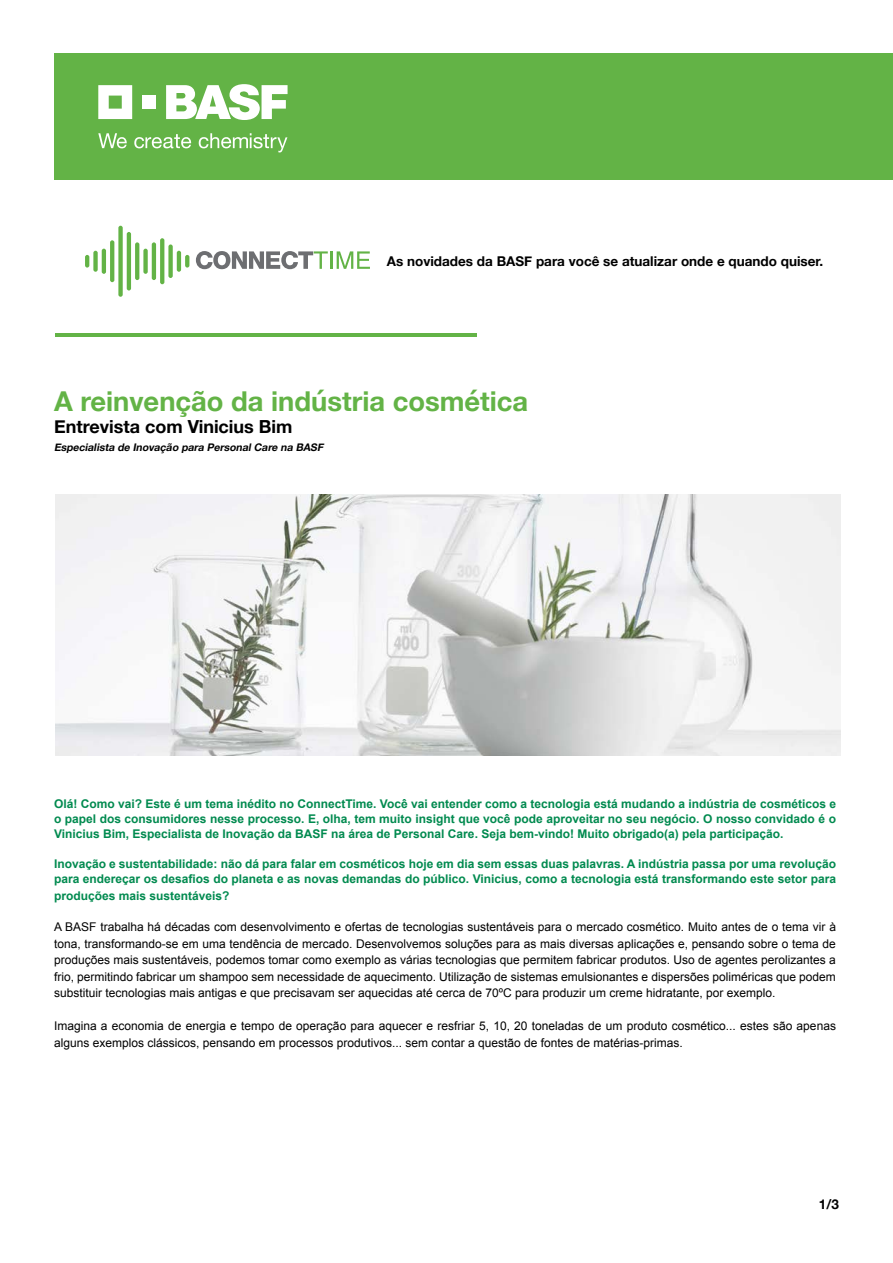
<style>
.page{position:relative;width:893px;height:1263px;background:#fff}
.page>*{position:absolute;margin:0;border:0;box-sizing:border-box;transform-origin:0 0}
.t1{font:700 27.3px "Helvetica Neue";color:#63b346}
.t2{font:700 18px "Helvetica Neue";color:#000}
.t3{font:700 13.5px "Helvetica Neue";color:#000}
.t4{font:12px/16.5px "Arial";color:#000;text-align:justify}
.t5{font:700 12px/15px "Arial";color:#008a4f;text-align:justify}
.t6{font:italic 700 10.5px "Helvetica Neue";color:#000}
</style>
<div class="page">
<hr style="left:55px;top:333px;width:422px;height:4px;background:#63b346">
<hr style="left:127px;top:232px;width:4px;height:58px;background:#63b346;border-radius:2px">
<hr style="left:110px;top:240px;width:4px;height:42px;background:#63b346;border-radius:2px">
<div style="left:93px;top:251px;width:5px;height:21px;background:#63b346;border-radius:2px"></div>
<hr style="left:85px;top:255px;width:4px;height:13px;background:#63b346;border-radius:2px">
<div style="left:143px;top:249px;width:5px;height:25px;background:#63b346;border-radius:2px"></div>
<svg style="left:135px;top:242px;width:4px;height:38px"></svg>
<div style="left:118px;top:226px;width:5px;height:71px;background:#63b346;border-radius:2px"></div>
<hr style="left:102px;top:249px;width:4px;height:25px;background:#63b346;border-radius:2px">
<hr style="left:152px;top:242px;width:4px;height:38px;background:#63b346;border-radius:2px">
<svg style="left:160px;top:238px;width:4px;height:46px"></svg>
<hr style="left:177px;top:251px;width:4px;height:21px;background:#63b346;border-radius:2px">
<div style="left:168px;top:244px;width:5px;height:34px;background:#63b346;border-radius:2px"></div>
<svg style="left:185px;top:255px;width:4px;height:13px"></svg>
<svg style="left:196px;top:251px;width:132px;height:18px"></svg>
<hr style="left:330px;top:251px;width:3px;height:18px;background:#63b346">
<svg style="left:337px;top:251px;width:33px;height:18px"></svg>
<img style="left:55px;top:494px;width:785px;height:262px">
<div style="left:54px;top:53px;width:839px;height:127px;background:#63b346"></div>
<svg style="left:166px;top:84px;width:122px;height:36px"></svg>
<svg style="left:98px;top:85px;width:34px;height:34px"></svg>
<div style="left:143px;top:96px;width:13px;height:13px;background:#fff"></div>
<svg style="left:98px;top:133px;width:29px;height:15px"></svg>
<svg style="left:134px;top:134px;width:57px;height:14px"></svg>
<svg style="left:199px;top:133px;width:88px;height:19px"></svg>
<p class="t3" style="left:387px;top:251px;width:438px">As novidades da BASF para você se atualizar onde e quando quiser.</p>
<h1 class="t1" style="left:54px;top:380px;width:476px">A reinvenção da indústria cosmética</h1>
<h2 class="t2" style="left:54px;top:412px;width:240px">Entrevista com Vinicius Bim</h2>
<p class="t6" style="left:54px;top:439px;width:274px">Especialista de Inovação para PersonalCare na BASF</p>
<p class="t5" style="left:54px;top:797px;width:783px">Olá! Como vai? Este é um tema inédito no ConnectTime. Você vai entender como a tecnologia está mudando a indústria de cosméticos e o papel dos consumidores nesse processo. E, olha, tem muito insight que você pode aproveitar no seu negócio. O nosso convidado é o Vinicius Bim, Especialista de Inovação da BASF na área de Personal Care. Seja bem-vindo! Muito obrigado(a) pela participação.</p>
<p class="t5" style="left:54px;top:857px;width:783px">Inovação e sustentabilidade: não dá para falar em cosméticos hoje em dia sem essas duas palavras. A indústria passa por uma revolução para endereçar os desafios do planeta e as novas demandas do público. Vinicius, como a tecnologia está transformando este setor para</p>
<p class="t5" style="left:54px;top:888px;width:177px">produções mais sustentáveis?</p>
<p class="t4" style="left:54px;top:919px;width:783px">A BASF trabalha há décadas com desenvolvimento e ofertas de tecnologias sustentáveis para o mercado cosmético. Muito antes de o tema vir à tona, transformando-se em uma tendência de mercado. Desenvolvemos soluções para as mais diversas aplicações e, pensando sobre o tema de produções mais sustentáveis, podemos tomar como exemplo as várias tecnologias que permitem fabricar produtos. Uso de agentes perolizantes a frio, permitindo fabricar um shampoo sem necessidade de aquecimento. Utilização de sistemas emulsionantes e dispersões poliméricas que podem substituir tecnologias mais antigas e que precisavam ser aquecidas até cerca de 70ºC para produzir um creme hidratante, por exemplo.</p>
<p class="t4" style="left:54px;top:1018px;width:783px">Imagina a economia de energia e tempo de operação para aquecer e resfriar 5, 10, 20 toneladas de um produto cosmético... estes são apenas alguns exemplos clássicos, pensando em processos produtivos... sem contar a questão de fontes de matérias-primas.</p>
<p class="t3" style="left:819px;top:1193px;width:22px">1/3</p>
</div>
